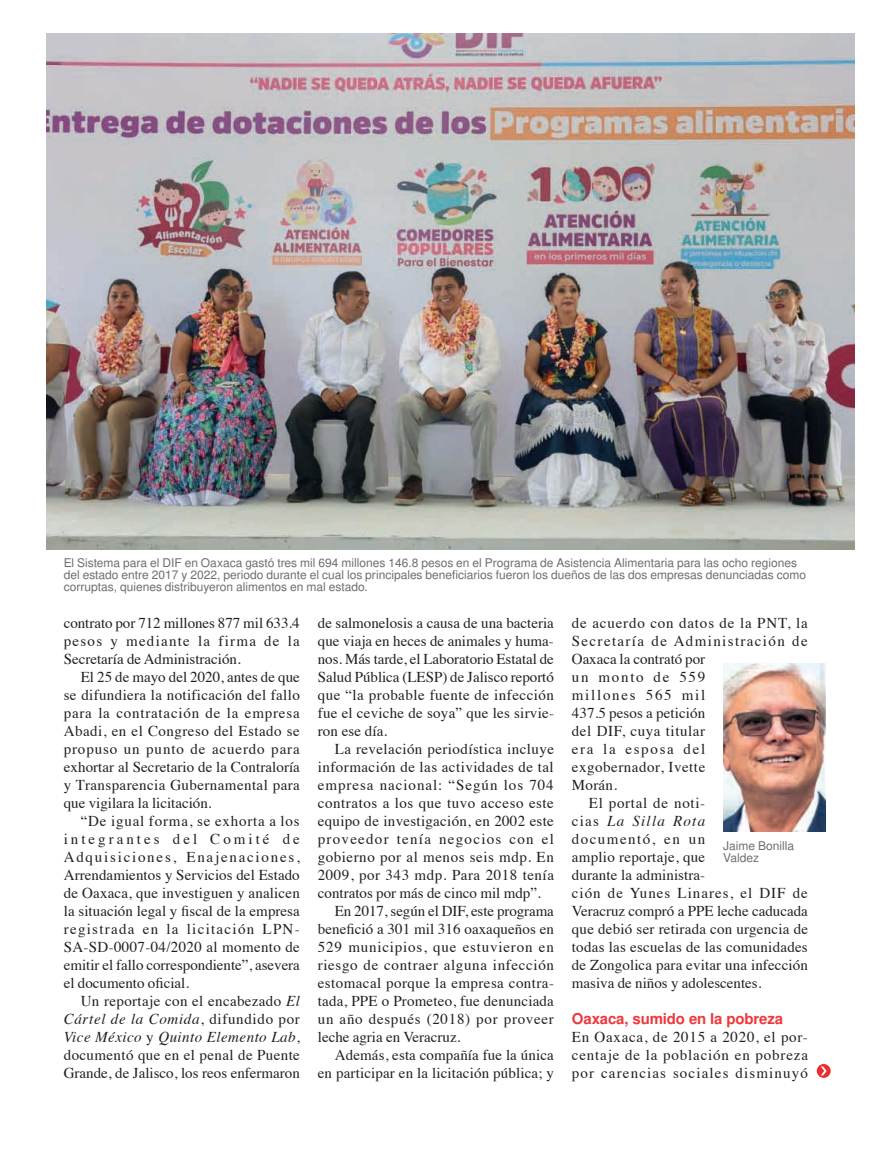
<style>
.page{position:relative;width:893px;height:1149px;background:#fff}
.page>*{position:absolute;margin:0;border:0;box-sizing:border-box;transform-origin:0 0}
.t1{font:15px/18px "Times";letter-spacing:.02em;color:#231f20;text-align:justify}
.t2{font:15px "Times";color:#231f20}
.t3{font:15px "Times";letter-spacing:.055em;color:#231f20}
.t4{font:15px "Times";letter-spacing:.065em;color:#231f20}
.t5{font:15px "Times";letter-spacing:.045em;color:#231f20}
.t6{font:15px "Times";letter-spacing:.115em;color:#231f20}
.t7{font:15px "Times";letter-spacing:-.005em;color:#231f20}
.t8{font:15px "Times";letter-spacing:.05em;color:#231f20}
.t9{font:15px "Times";letter-spacing:.09em;color:#231f20}
.t10{font:15px "Times";letter-spacing:.085em;color:#231f20}
.t11{font:700 15px "Nimbus San L";letter-spacing:-.01em;color:#ee393c}
.t12{font:15px "Times";letter-spacing:.04em;color:#231f20}
.t13{font:italic 15px "Times";letter-spacing:.085em;color:#231f20}
.t14{font:15px "Times";letter-spacing:.095em;color:#231f20}
.t15{font:12px/12px "Nimbus San L";color:#6c6d70}
.s1{font-style:italic}
.s2{font-style:normal}
</style>
<div class="page">
<svg style="left:817px;top:1063px;width:14px;height:14px"></svg>
<svg style="left:821px;top:1066px;width:6px;height:9px"></svg>
<img style="left:723px;top:663px;width:103px;height:168px">
<img style="left:47px;top:33px;width:808px;height:516px">
<p class="t15" style="left:64px;top:556px;width:744px">El Sistema para el DIF en Oaxaca gastó tres mil 694 millones 146.8 pesos en el Programa de Asistencia Alimentaria para las ocho regiones del estado entre 2017 y 2022, periodo durante el cual los principales beneficiarios fueron los dueños de las dos empresas denunciadas como corruptas, quienes distribuyeron alimentos en mal estado.</p>
<p class="t1" style="left:64px;top:612px;width:238px">contrato por 712 millones 877 mil 633.4 pesos y mediante la firma de la Secretaría de Administración.</p>
<p class="t1" style="left:64px;top:666px;width:238px;text-indent:17px">El 25 de mayo del 2020, antes de que se difundiera la notificación del fallo para la contratación de la empresa Abadi, en el Congreso del Estado se propuso un punto de acuerdo para exhortar al Secretario de la Contraloría y Transparencia Gubernamental para que vigilara la licitación.</p>
<p class="t1" style="left:64px;top:810px;width:238px;text-indent:17px">“De igual forma, se exhorta a los integrantes del Comité de Adquisiciones, Enajenaciones, Arrendamientos y Servicios del Estado de Oaxaca, que investiguen y analicen la situación legal y fiscal de la empresa registrada en la licitación LPN-SA-SD-0007-04/2020 al momento de emitir el fallo correspondiente”, asevera el documento oficial.</p>
<p class="t1" style="left:64px;top:990px;width:238px;text-indent:17px">Un reportaje con el encabezado <span class="s1">El Cártel de la Comida</span>, difundido por <span class="s1">Vice México</span> y <span class="s1">Quinto Elemento Lab</span>, documentó que en el penal de Puente Grande, de Jalisco, los reos enfermaron</p>
<p class="t1" style="left:318px;top:612px;width:238px">de salmonelosis a causa de una bacteria que viaja en heces de animales y huma&shy;nos. Más tarde, el Laboratorio Estatal de Salud Pública (LESP) de Jalisco reportó que “la probable fuente de infección fue el ceviche de soya” que les sirvie&shy;ron ese día.</p>
<p class="t1" style="left:335px;top:738px;width:221px">La revelación periodística incluye</p>
<p class="t1" style="left:318px;top:756px;width:237px">información de las actividades de tal</p>
<p class="t4" style="left:318px;top:770px;width:237px">empresa nacional: “Según los 704</p>
<p class="t1" style="left:318px;top:792px;width:238px">contratos a los que tuvo acceso este</p>
<p class="t1" style="left:318px;top:810px;width:238px">equipo de investigación, en 2002 este</p>
<p class="t10" style="left:318px;top:824px;width:238px">proveedor tenía negocios con el</p>
<p class="t1" style="left:318px;top:846px;width:237px">gobierno por al menos seis mdp. En</p>
<p class="t1" style="left:318px;top:864px;width:238px">2009, por 343 mdp. Para 2018 tenía</p>
<p class="t2" style="left:318px;top:878px;width:224px">contratos por más de cinco mil mdp”.</p>
<p class="t7" style="left:335px;top:896px;width:221px">En 2017, según el DIF, este programa</p>
<p class="t1" style="left:318px;top:918px;width:238px">benefició a 301 mil 316 oaxaqueños en</p>
<p class="t3" style="left:318px;top:932px;width:238px">529 municipios, que estuvieron en</p>
<p class="t5" style="left:318px;top:950px;width:238px">riesgo de contraer alguna infección</p>
<p class="t1" style="left:318px;top:972px;width:238px">estomacal porque la empresa contra-</p>
<p class="t1" style="left:318px;top:990px;width:238px">tada, PPE o Prometeo, fue denunciada</p>
<p class="t8" style="left:318px;top:1004px;width:238px">un año después (2018) por proveer</p>
<p class="t2" style="left:318px;top:1022px;width:144px">leche agria en Veracruz.</p>
<p class="t1" style="left:335px;top:1044px;width:220px">Además, esta compañía fue la única</p>
<p class="t1" style="left:318px;top:1062px;width:238px">en participar en la licitación pública; y</p>
<p class="t3" style="left:572px;top:608px;width:237px">de acuerdo con datos de la PNT, la</p>
<p class="t9" style="left:572px;top:626px;width:237px">Secretaría de Administración de</p>
<p class="t2" style="left:572px;top:644px;width:135px">Oaxaca la contrató por</p>
<p class="t6" style="left:572px;top:662px;width:135px">un monto de 559</p>
<p class="t6" style="left:572px;top:680px;width:135px">millones 565 mil</p>
<p class="t1" style="left:572px;top:702px;width:135px">437.5 pesos a petición</p>
<p class="t12" style="left:572px;top:716px;width:135px">del DIF, cuya titular</p>
<p class="t6" style="left:572px;top:734px;width:135px">era la esposa del</p>
<p class="t1" style="left:572px;top:756px;width:135px">exgobernador, Ivette</p>
<p class="t1" style="left:572px;top:774px;width:47px">Morán.</p>
<p class="t5" style="left:589px;top:788px;width:118px">El portal de noti-</p>
<p class="t13" style="left:572px;top:807px;width:135px"><span class="s2">cias</span> La Silla Rota</p>
<p class="t14" style="left:572px;top:824px;width:135px">documentó, en un</p>
<p class="t1" style="left:572px;top:846px;width:135px">amplio reportaje, que</p>
<p class="t1" style="left:572px;top:864px;width:135px">durante la administra-</p>
<p class="t4" style="left:572px;top:878px;width:238px">ción de Yunes Linares, el DIF de</p>
<p class="t2" style="left:572px;top:896px;width:238px">Veracruz compró a PPE leche caducada</p>
<p class="t1" style="left:572px;top:918px;width:238px">que debió ser retirada con urgencia de</p>
<p class="t1" style="left:572px;top:936px;width:237px">todas las escuelas de las comunidades</p>
<p class="t1" style="left:572px;top:954px;width:238px">de Zongolica para evitar una infección</p>
<p class="t2" style="left:572px;top:968px;width:191px">masiva de niños y adolescentes.</p>
<p class="t11" style="left:572px;top:1007px;width:213px">Oaxaca, sumido en la pobreza</p>
<p class="t1" style="left:572px;top:1026px;width:238px">En Oaxaca, de 2015 a 2020, el por&shy;centaje de la población en pobreza por carencias sociales disminuyó</p>
<p class="t15" style="left:723px;top:838px;width:72px">Jaime Bonilla<br>Valdez</p>
</div>
